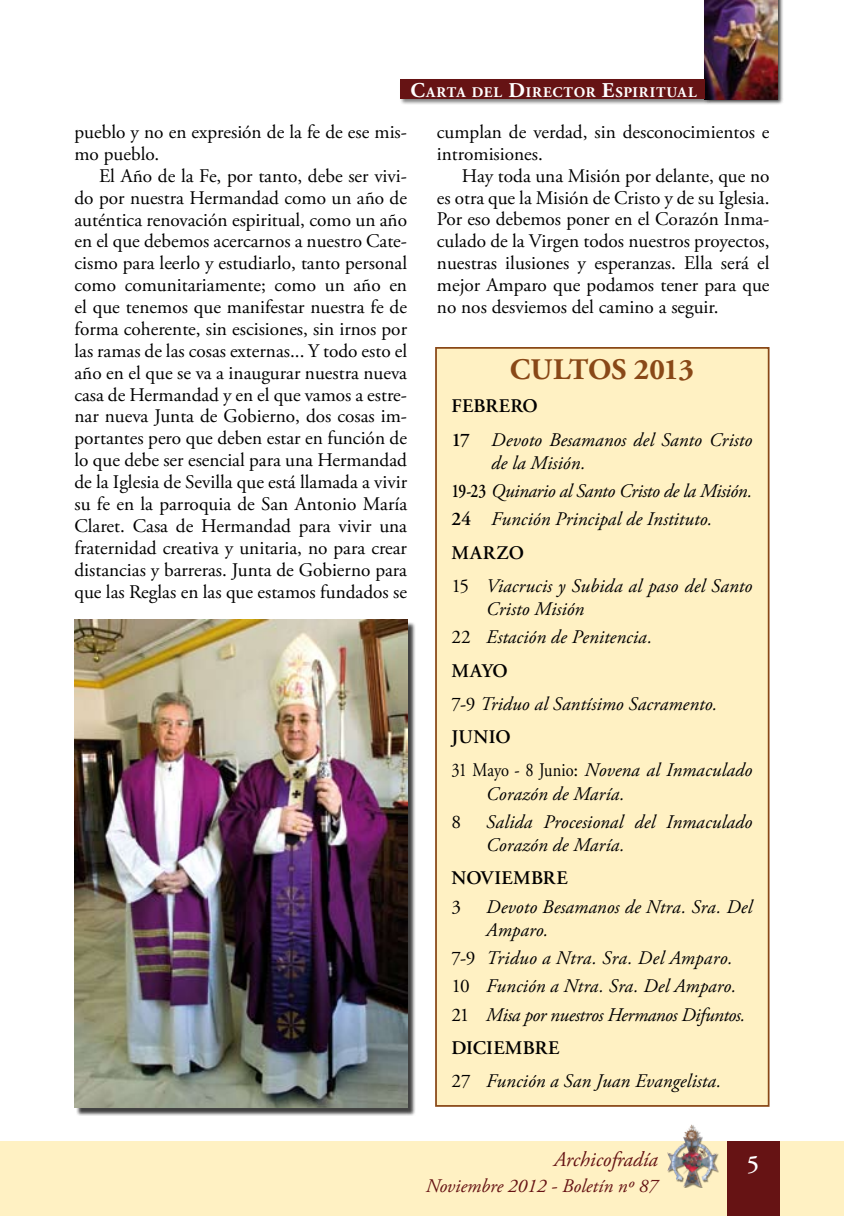
<style>
.page{position:relative;width:844px;height:1216px;background:#fff}
.page>*{position:absolute;margin:0;border:0;box-sizing:border-box;transform-origin:0 0}
.t1{font:700 29.75px "Adobe Garamond Pro";letter-spacing:-.005em;color:#894817}
.t2{font:600 24.5px "Adobe Garamond Pro";color:#fff}
.t3{font:italic 21px "Adobe Garamond Pro";color:#661314}
.t4{font:19.25px/21.9px "Adobe Garamond Pro";color:#000}
.t5{font:italic 19.25px/33.2px "Adobe Garamond Pro";letter-spacing:.005em;color:#000}
.t6{font:italic 19.25px "Adobe Garamond Pro";color:#661314}
.t7{font:600 19.25px "Adobe Garamond Pro";letter-spacing:.01em;color:#000}
.t8{font:700 14.7px "Adobe Garamond Pro";letter-spacing:.055em;color:#fff}
.s1{font-size:21px}
.s2{font-weight:600;font-style:normal}
.s3{font-style:normal}
</style>
<div class="page">
<div style="left:0;top:1141px;width:843px;height:74px;background:#fff1c3"></div>
<div style="left:726px;top:1141px;width:52px;height:74px;background:#661314"></div>
<div style="left:667px;top:1124px;width:51px;height:64px;background:#000;opacity:.5"></div>
<img style="left:667px;top:1124px;width:27px;height:62px">
<div style="left:703px;top:0;width:80px;height:105px;background:#000;opacity:.75"></div>
<img style="left:704px;top:0;width:73px;height:99px">
<div style="left:399px;top:78px;width:311px;height:27px;background:#000;opacity:.5"></div>
<div style="left:400px;top:80px;width:304px;height:19px;background:#661314"></div>
<div style="left:435px;top:347px;width:334px;height:759px;background:#fff1c3;border:2px solid #894817"></div>
<div style="left:76px;top:621px;width:339px;height:495px;background:#000;opacity:.75"></div>
<img style="left:74px;top:620px;width:333px;height:487px">
<p class="t8" style="left:410px;top:84px;width:288px"><span class="s1">C</span>ARTA DEL <span class="s1">D</span>IRECTOR <span class="s1">E</span>SPIRITUAL</p>
<p class="t4" style="left:74px;top:122px;width:334px">pueblo y no en expresión de la fe de ese mis&shy;mo pueblo.</p>
<p class="t4" style="left:74px;top:165px;width:334px;text-align:justify;text-indent:25px">El Año de la Fe, por tanto, debe ser vivi&shy;do por nuestra Hermandad como un año de auténtica renovación espiritual, como un año en el que debemos acercarnos a nuestro Cate&shy;cismo para leerlo y estudiarlo, tanto personal como comunitariamente; como un año en el que tenemos que manifestar nuestra fe de forma coherente, sin escisiones, sin irnos por las ramas de las cosas externas... Y todo esto el año en el que se va a inaugurar nuestra nueva casa de Hermandad y en el que vamos a estre&shy;nar nueva Junta de Gobierno, dos cosas im&shy;portantes pero que deben estar en función de lo que debe ser esencial para una Hermandad de la Iglesia de Sevilla que está llamada a vivir su fe en la parroquia de San Antonio María Claret. Casa de Hermandad para vivir una fraternidad creativa y unitaria, no para crear distancias y barreras. Junta de Gobierno para que las Reglas en las que estamos fundados se</p>
<p class="t4" style="left:437px;top:121px;width:334px">cumplan de verdad, sin desconocimientos e intromisiones.</p>
<p class="t4" style="left:437px;top:165px;width:334px;text-align:justify;text-indent:25px">Hay toda una Misión por delante, que no es otra que la Misión de Cristo y de su Iglesia.<br>Por eso debemos poner en el Corazón Inma&shy;culado de la Virgen todos nuestros proyectos, nuestras ilusiones y esperanzas. Ella será el mejor Amparo que podamos tener para que no nos desviemos del camino a seguir.</p>
<h1 class="t1" style="left:510px;top:352px;width:185px">CULTOS 2013</h1>
<p class="t5" style="left:451px;top:390px;width:302px"><span class="s2">FEBRERO<br>17</span> Devoto Besamanos del Santo Cristo</p>
<p class="t5" style="left:451px;top:449px;width:302px;line-height:28.2px;text-indent:40px">de la Misión.<br><span class="s2">19-23</span> Quinario al Santo Cristo de la Misión.<br><span class="s2">24</span> Función Principal de Instituto.</p>
<p class="t5" style="left:451px;top:536px;width:302px"><span class="s2">MARZO<br></span><span class="s3">15</span> Viacrucis y Subida al paso del Santo</p>
<p class="t5" style="left:451px;top:595px;width:202px;line-height:28.2px;text-indent:35px">Cristo Misión<br><span class="s3">22</span> Estación de Penitencia.</p>
<p class="t5" style="left:451px;top:654px;width:302px"><span class="s2">MAYO<br></span><span class="s3">7-9</span> Triduo al Santísimo Sacramento.<br><span class="s2">JUNIO<br></span><span class="s3">31 Mayo - 8 Junio:</span> Novena al Inmaculado</p>
<p class="t5" style="left:486px;top:777px;width:140px">Corazón de María.</p>
<p class="t4" style="left:451px;top:811px;width:11px">8</p>
<p class="t5" style="left:486px;top:810px;width:267px;line-height:23.3px">Salida Procesional del Inmaculado<br>Corazón de María.</p>
<p class="t7" style="left:451px;top:867px;width:118px">NOVIEMBRE</p>
<p class="t4" style="left:451px;top:896px;width:11px">3</p>
<p class="t5" style="left:486px;top:895px;width:267px;line-height:23.3px">Devoto Besamanos de Ntra. Sra. Del<br>Amparo.</p>
<p class="t5" style="left:451px;top:944px;width:295px;line-height:28.2px"><span class="s3">7-9</span> Triduo a Ntra. Sra. Del Amparo.<br><span class="s3">10</span> Función a Ntra. Sra. Del Amparo.<br><span class="s3">21</span> Misa por nuestros Hermanos Difuntos.</p>
<p class="t5" style="left:451px;top:1031px;width:271px"><span class="s2">DICIEMBRE<br></span><span class="s3">27</span> Función a San Juan Evangelista.</p>
<p class="t3" style="left:553px;top:1146px;width:106px">Archicofradía</p>
<p class="t6" style="left:425px;top:1174px;width:234px">Noviembre 2012 - Boletín nº 87</p>
<p class="t2" style="left:746px;top:1150px;width:14px">5</p>
</div>
